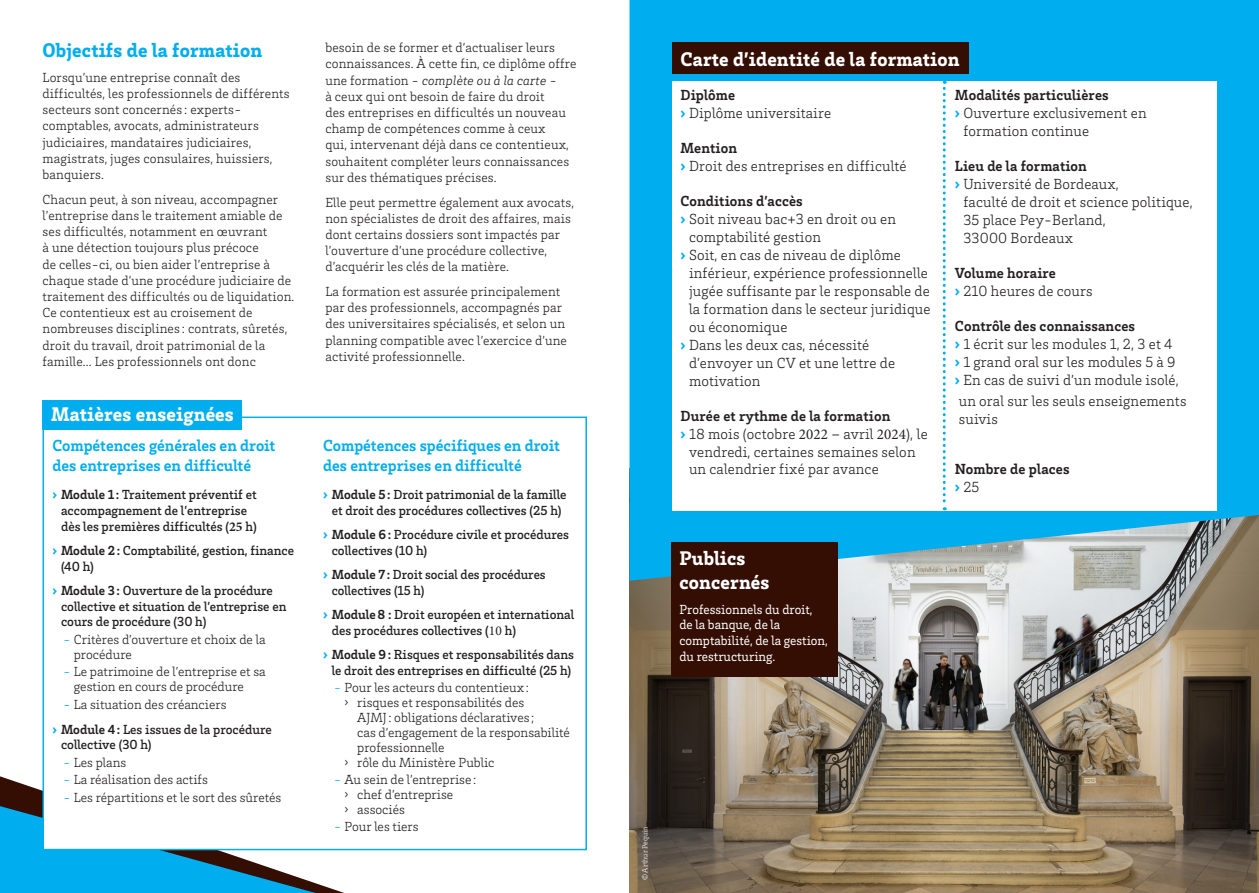
<style>
.page{position:relative;width:1259px;height:893px;background:#fff}
.page>*{position:absolute;margin:0;border:0;box-sizing:border-box;transform-origin:0 0}
._01_Titre_Blanc_13_5{font:900 20.25px/24.3px "Brix Slab";letter-spacing:.01em;color:#fff}
._01_Titre_Bleu_13_5{font:900 20.25px "Brix Slab";letter-spacing:.01em;color:#00aeef}
._01_Titre_Bleu_13_5-2{font:700 16.5px/19.5px "Brix Slab";color:#00aeef}
.t1{font:300 15px/18px "Brix Slab";letter-spacing:.01em;color:#231f20}
._03_SousTitre_Noir_9{font:700 15px "Brix Slab";letter-spacing:.01em;color:#231f20}
._10_TEXTE_Light_9{font:300 13.5px/16.2px "Brix Slab";letter-spacing:.01em;color:#231f20}
.t2{font:500 13.5px/15.8px "Brix Slab";color:#231f20}
.TEXTE_Encadré_Blanc{font:13.5px/15.8px "Brix Slab";color:#fff}
._10_TEXTE_Light_10{font:300 7.5px "Brix Slab";letter-spacing:.005em;color:#fff}
.s1{font-weight:900;color:#00aeef}
.s2{font-weight:700}
.s3{font-family:"Minion Pro";font-weight:700}
.s4{color:#00aeef}
.s5{font-style:italic}
.s6{font-family:"Minion Pro";font-weight:400}
</style>
<div class="page">
<img style="left:629px;top:581px;width:630px;height:312px">
<svg style="left:629px;top:0;width:630px;height:581px;background:#1fafe4"></svg>
<div style="left:672px;top:43px;width:296px;height:31px;background:#340d03"></div>
<div style="left:672px;top:81px;width:544px;height:429px;background:#fff"></div>
<svg style="left:0;top:776px;width:344px;height:117px"></svg>
<svg style="left:942px;top:81px;width:3px;height:429px"></svg>
<div style="left:43px;top:417px;width:543px;height:432px;background:#fff"></div>
<div style="left:43px;top:417px;width:544px;height:433px;border:2px solid #00aeef"></div>
<div style="left:671px;top:542px;width:166px;height:135px;background:#340d03"></div>
<div style="left:43px;top:400px;width:199px;height:29px;background:#00aeef"></div>
<p class="_01_Titre_Bleu_13_5" style="left:43px;top:37px;width:221px">Objectifs de la formation</p>
<p class="_10_TEXTE_Light_9" style="left:43px;top:69px;width:248px">Lorsqu’une entreprise connaît des difficultés, les professionnels de différents secteurs sont concernés : experts&shy;comptables, avocats, administrateurs judiciaires, mandataires judiciaires, magistrats, juges consulaires, huissiers, banquiers.</p>
<p class="_10_TEXTE_Light_9" style="left:43px;top:191px;width:253px">Chacun peut, à son niveau, accompagner l’entreprise dans le traitement amiable de ses difficultés, notamment en œuvrant<br>à une détection toujours plus précoce<br>de celles-ci, ou bien aider l’entreprise à chaque stade d’une procédure judiciaire de traitement des difficultés ou de liquidation.<br>Ce contentieux est au croisement de nombreuses disciplines : contrats, sûretés, droit du travail, droit patrimonial de la famille... Les professionnels ont donc</p>
<p class="_01_Titre_Blanc_13_5" style="left:51px;top:401px;width:184px">Matières enseignées</p>
<p class="_01_Titre_Bleu_13_5-2" style="left:53px;top:435px;width:224px">Compétences générales en droit des entreprises en difficulté</p>
<p class="t2" style="left:61px;top:486px;width:197px;text-indent:-9px"><span class="s1">›</span> <span class="s2">Module 1 :</span> Traitement préventif et accompagnement de l’entreprise dès les premières difficultés (<span class="s3">25</span> h)</p>
<p class="t2" style="left:61px;top:542px;width:235px;text-indent:-9px"><span class="s1">›</span> <span class="s2">Module 2:</span> Comptabilité, gestion, finance (40 h)</p>
<p class="t2" style="left:61px;top:582px;width:227px;text-indent:-9px"><span class="s1">›</span> <span class="s2">Module 3:</span> Ouverture de la procédure collective et situation de l’entreprise en cours de procédure (30 h)</p>
<p class="_10_TEXTE_Light_9" style="left:74px;top:632px;width:193px;line-height:15px;text-indent:-11px"><span class="s4">-</span> Critères d’ouverture et choix de la procédure</p>
<p class="_10_TEXTE_Light_9" style="left:74px;top:664px;width:193px;line-height:15px;text-indent:-11px"><span class="s4">-</span> Le patrimoine de l’entreprise et sa gestion en cours de procédure</p>
<p class="_10_TEXTE_Light_9" style="left:63px;top:696px;width:165px"><span class="s4">-</span> La situation des créanciers</p>
<p class="t2" style="left:61px;top:721px;width:212px;text-indent:-9px"><span class="s1">›</span> <span class="s2">Module 4:</span> Les issues de la procédure collective (30 h)</p>
<p class="_10_TEXTE_Light_9" style="left:63px;top:754px;width:65px"><span class="s4">-</span> Les plans</p>
<p class="_10_TEXTE_Light_9" style="left:63px;top:771px;width:146px"><span class="s4">-</span> La réalisation des actifs</p>
<p class="_10_TEXTE_Light_9" style="left:63px;top:788px;width:220px"><span class="s4">-</span> Les répartitions et le sort des sûretés</p>
<p class="_10_TEXTE_Light_9" style="left:325px;top:39px;width:253px">besoin de se former et d’actualiser leurs connaissances. À cette fin, ce diplôme offre une formation - <span class="s5">complète ou à la carte</span> -<br>à ceux qui ont besoin de faire du droit<br>des entreprises en difficultés un nouveau champ de compétences comme à ceux<br>qui, intervenant déjà dans ce contentieux, souhaitent compléter leurs connaissances sur des thématiques précises.</p>
<p class="_10_TEXTE_Light_9" style="left:325px;top:193px;width:250px">Elle peut permettre également aux avocats, non spécialistes de droit des affaires, mais dont certains dossiers sont impactés par l’ouverture d’une procédure collective, d’acquérir les clés de la matière.</p>
<p class="_10_TEXTE_Light_9" style="left:325px;top:283px;width:243px">La formation est assurée principalement par des professionnels, accompagnés par des universitaires spécialisés, et selon un planning compatible avec l’exercice d’une activité professionnelle.</p>
<p class="_01_Titre_Bleu_13_5-2" style="left:323px;top:435px;width:238px">Compétences spécifiques en droit des entreprises en difficulté</p>
<p class="t2" style="left:323px;top:486px;width:245px;text-align:center"><span class="s1">›</span> <span class="s2">Module 5 :</span> Droit patrimonial de la famille et droit des procédures collectives (25 h)</p>
<p class="t2" style="left:332px;top:526px;width:239px;text-indent:-9px"><span class="s1">›</span> <span class="s2">Module 6 :</span> Procédure civile et procédures collectives (10 h)</p>
<p class="t2" style="left:332px;top:566px;width:215px;text-indent:-9px"><span class="s1">›</span> <span class="s2">Module 7 :</span> Droit social des procédures collectives (15 h)</p>
<p class="t2" style="left:332px;top:606px;width:244px;text-indent:-9px"><span class="s1">›</span> <span class="s2">Module 8 :</span> Droit européen et international des procédures collectives (<span class="s6">10</span> h)</p>
<p class="t2" style="left:323px;top:646px;width:252px;text-align:center"><span class="s1">›</span> <span class="s2">Module 9 :</span> Risques et responsabilités dans le droit des entreprises en difficulté (25 h)</p>
<p class="_10_TEXTE_Light_9" style="left:334px;top:679px;width:197px"><span class="s4">-</span> Pour les acteurs du contentieux:</p>
<p class="_10_TEXTE_Light_9" style="left:344px;top:694px;width:181px">› risques et responsabilités des</p>
<p class="_10_TEXTE_Light_9" style="left:357px;top:709px;width:179px">AJMJ: obligations déclaratives ;</p>
<p class="_10_TEXTE_Light_9" style="left:357px;top:724px;width:214px">cas d’engagement de la responsabilité</p>
<p class="_10_TEXTE_Light_9" style="left:357px;top:739px;width:89px">professionnelle</p>
<p class="_10_TEXTE_Light_9" style="left:344px;top:754px;width:152px">› rôle du Ministère Public</p>
<p class="_10_TEXTE_Light_9" style="left:344px;top:772px;width:133px;line-height:15px;text-indent:-11px"><span class="s4">-</span> Au sein de l’entreprise : › chef d’entreprise<br>› associés</p>
<p class="_10_TEXTE_Light_9" style="left:334px;top:818px;width:86px"><span class="s4">-</span> Pour les tiers</p>
<p class="_01_Titre_Blanc_13_5" style="left:680px;top:46px;width:281px">Carte d’identité de la formation</p>
<p class="_03_SousTitre_Noir_9" style="left:680px;top:85px;width:56px">Diplôme</p>
<p class="t1" style="left:680px;top:103px;width:152px"><span class="s1">›</span> Diplôme universitaire</p>
<p class="_03_SousTitre_Noir_9" style="left:680px;top:138px;width:58px">Mention</p>
<p class="t1" style="left:680px;top:156px;width:228px"><span class="s1">›</span> Droit des entreprises en difficulté</p>
<p class="_03_SousTitre_Noir_9" style="left:680px;top:191px;width:124px">Conditions d’accès</p>
<p class="t1" style="left:689px;top:209px;width:208px;text-indent:-9px"><span class="s1">›</span> Soit niveau bac+3 en droit ou en comptabilité gestion</p>
<p class="t1" style="left:689px;top:245px;width:243px;text-indent:-9px"><span class="s1">›</span> Soit, en cas de niveau de diplôme inférieur, expérience professionnelle jugée suffisante par le responsable de la formation dans le secteur juridique ou économique</p>
<p class="t1" style="left:689px;top:335px;width:208px;text-indent:-9px"><span class="s1">›</span> Dans les deux cas, nécessité d’envoyer un CV et une lettre de motivation</p>
<p class="_03_SousTitre_Noir_9" style="left:680px;top:406px;width:211px">Durée et rythme de la formation</p>
<p class="t1" style="left:680px;top:425px;width:249px"><span class="s1">›</span> 18 mois (octobre <span class="s6">2022</span> – avril <span class="s6">2024</span>), le</p>
<p class="t1" style="left:689px;top:442px;width:228px">vendredi, certaines semaines selon</p>
<p class="t1" style="left:689px;top:459px;width:191px">un calendrier fixé par avance</p>
<p class="_03_SousTitre_Noir_9" style="left:955px;top:85px;width:155px">Modalités particulières</p>
<p class="t1" style="left:963px;top:103px;width:185px;text-indent:-9px"><span class="s1">›</span> Ouverture exclusivement en formation continue</p>
<p class="_03_SousTitre_Noir_9" style="left:955px;top:156px;width:134px">Lieu de la formation</p>
<p class="t1" style="left:963px;top:174px;width:231px;text-indent:-9px"><span class="s1">›</span> Université de Bordeaux,<br>faculté de droit et science politique,<br>35 place Pey-Berland,<br>33000 Bordeaux</p>
<p class="t1" style="left:955px;top:263px;width:139px"><span class="s2">Volume horaire<br></span><span class="s1">›</span> 210 heures de cours</p>
<p class="t1" style="left:955px;top:317px;width:225px"><span class="s2">Contrôle des connaissances<br></span><span class="s1">›</span> 1 écrit sur les modules 1, 2, 3 et 4 <span class="s1">›</span> 1 grand oral sur les modules 5 à 9 <span class="s1">›</span> En cas de suivi d’un module isolé,</p>
<p class="t1" style="left:959px;top:392px;width:229px">un oral sur les seuls enseignements suivis</p>
<p class="_03_SousTitre_Noir_9" style="left:955px;top:459px;width:116px">Nombre de places</p>
<p class="t1" style="left:955px;top:478px;width:26px"><span class="s1">›</span>25</p>
<p class="_01_Titre_Blanc_13_5" style="left:679px;top:545px;width:91px">Publics concernés</p>
<p class="TEXTE_Encadré_Blanc" style="left:679px;top:601px;width:150px">Professionnels du droit, de la banque, de la comptabilité, de la gestion, du restructuring.</p>
<p class="_10_TEXTE_Light_10" style="left:640px;top:880px;width:55px;rotate:-90deg">© Arthur Pequin</p>
</div>
